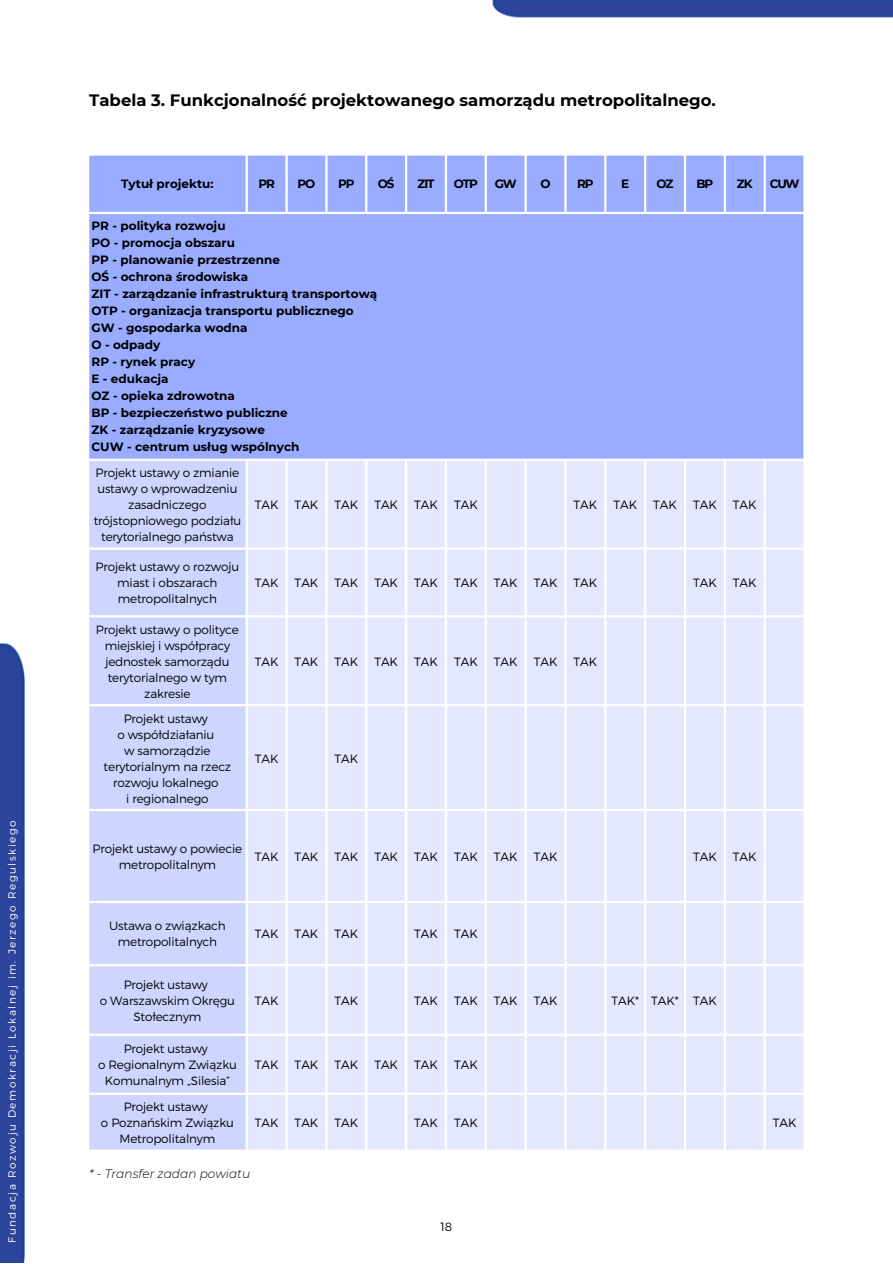
<style>
.page{position:relative;width:893px;height:1264px;background:#fff}
.page>*{position:absolute;margin:0;border:0;box-sizing:border-box;transform-origin:0 0}
.t1{font:700 16.5px "Montserrat";color:#000}
.t2{font:italic 300 12.15px "Montserrat";color:#000}
.t3{font:300 12px/16px "Montserrat";letter-spacing:-.015em;color:#000;text-align:center}
.t4{font:700 12px/17px "Montserrat";color:#000}
.t5{font:300 10.5px "Montserrat";letter-spacing:.15em;color:#fff}
</style>
<div class="page">
<div style="left:89px;top:156px;width:714px;height:302px;background:#99acff"></div>
<svg style="left:89px;top:461px;width:156px;height:688px;background:#d0d8ff"></svg>
<div style="left:248px;top:461px;width:555px;height:688px;background:#e3e8ff"></div>
<img style="left:0;top:643px;width:25px;height:619px">
<img style="left:492px;top:0;width:400px;height:18px">
<p class="t5" style="left:5px;top:1191px;width:424px;rotate:-90deg">Fundacja Rozwoju Demokr cji Lokalnej im. Jerzego Regulskiego</p>
<p class="t5" style="left:5px;top:1242px;width:424px;rotate:-90deg">Fundacja Rozwoju Demokracji Lokalnej im. Jerzego Regulskiego</p>
<h1 class="t1" style="left:89px;top:90px;width:628px">Tabela 3. Funkcjonalność projektowanego samorządu metropolitalnego.</h1>
<p class="t4" style="left:121px;top:175px;width:94px">Tytuł projektu:</p>
<p class="t4" style="left:258px;top:175px;width:18px">PR</p>
<p class="t4" style="left:297px;top:175px;width:19px">PO</p>
<p class="t4" style="left:338px;top:175px;width:18px">PP</p>
<p class="t4" style="left:378px;top:175px;width:18px">OŚ</p>
<p class="t4" style="left:417px;top:175px;width:18px">ZIT</p>
<p class="t4" style="left:454px;top:175px;width:25px">OTP</p>
<p class="t4" style="left:494px;top:175px;width:23px">GW</p>
<p class="t4" style="left:540px;top:175px;width:12px">O</p>
<p class="t4" style="left:577px;top:175px;width:18px">RP</p>
<p class="t4" style="left:621px;top:175px;width:10px">E</p>
<p class="t4" style="left:656px;top:175px;width:18px">OZ</p>
<p class="t4" style="left:696px;top:175px;width:18px">BP</p>
<p class="t4" style="left:736px;top:175px;width:17px">ZK</p>
<p class="t4" style="left:769px;top:175px;width:31px">CUW</p>
<p class="t4" style="left:91px;top:217px;width:287px">PR - polityka rozwoju<br>PO - promocja obszaru<br>PP - planowanie przestrzenne<br>OŚ - ochrona środowiska<br>ZIT - zarządzanie infrastrukturą transportową<br>OTP - organizacja transportu publicznego<br>GW - gospodarka wodna<br>O - odpady<br>RP - rynek pracy<br>E - edukacja<br>OZ - opieka zdrowotna<br>BP - bezpieczeństwo publiczne<br>ZK - zarządzanie kryzysowe<br>CUW - centrum usług wspólnych</p>
<p class="t3" style="left:94px;top:464px;width:149px">Projekt ustawy o zmianie ustawy o wprowadzeniu zasadniczego trójstopniowego podziału terytorialnego państwa</p>
<p class="t3" style="left:255px;top:496px;width:25px">TAK</p>
<p class="t3" style="left:294px;top:496px;width:25px">TAK</p>
<p class="t3" style="left:334px;top:496px;width:25px">TAK</p>
<p class="t3" style="left:374px;top:496px;width:25px">TAK</p>
<p class="t3" style="left:414px;top:496px;width:25px">TAK</p>
<p class="t3" style="left:454px;top:496px;width:25px">TAK</p>
<p class="t3" style="left:573px;top:496px;width:25px">TAK</p>
<p class="t3" style="left:613px;top:496px;width:25px">TAK</p>
<p class="t3" style="left:653px;top:496px;width:25px">TAK</p>
<p class="t3" style="left:693px;top:496px;width:25px">TAK</p>
<p class="t3" style="left:733px;top:496px;width:25px">TAK</p>
<p class="t3" style="left:96px;top:558px;width:145px">Projekt ustawy o rozwoju miast i obszarach metropolitalnych</p>
<p class="t3" style="left:96px;top:620px;width:144px">Projekt ustawy o polityce miejskiej i współpracy jednostek samorządu terytorialnego w tym zakresie</p>
<p class="t3" style="left:104px;top:709px;width:129px">Projekt ustawy<br>o współdziałaniu<br>w samorządzie terytorialnym na rzecz rozwoju lokalnego<br>i regionalnego</p>
<p class="t3" style="left:255px;top:574px;width:25px">TAK</p>
<p class="t3" style="left:294px;top:574px;width:25px">TAK</p>
<p class="t3" style="left:334px;top:574px;width:25px">TAK</p>
<p class="t3" style="left:374px;top:574px;width:25px">TAK</p>
<p class="t3" style="left:414px;top:574px;width:25px">TAK</p>
<p class="t3" style="left:454px;top:574px;width:25px">TAK</p>
<p class="t3" style="left:494px;top:574px;width:25px">TAK</p>
<p class="t3" style="left:533px;top:574px;width:25px">TAK</p>
<p class="t3" style="left:573px;top:574px;width:25px">TAK</p>
<p class="t3" style="left:693px;top:574px;width:25px">TAK</p>
<p class="t3" style="left:733px;top:574px;width:25px">TAK</p>
<p class="t3" style="left:255px;top:652px;width:25px">TAK</p>
<p class="t3" style="left:294px;top:652px;width:25px">TAK</p>
<p class="t3" style="left:334px;top:652px;width:25px">TAK</p>
<p class="t3" style="left:374px;top:652px;width:25px">TAK</p>
<p class="t3" style="left:414px;top:652px;width:25px">TAK</p>
<p class="t3" style="left:454px;top:652px;width:25px">TAK</p>
<p class="t3" style="left:494px;top:652px;width:25px">TAK</p>
<p class="t3" style="left:533px;top:652px;width:25px">TAK</p>
<p class="t3" style="left:573px;top:652px;width:25px">TAK</p>
<p class="t3" style="left:255px;top:749px;width:25px">TAK</p>
<p class="t3" style="left:334px;top:749px;width:25px">TAK</p>
<p class="t3" style="left:93px;top:840px;width:151px">Projekt ustawy o powiecie metropolitalnym</p>
<p class="t3" style="left:255px;top:848px;width:25px">TAK</p>
<p class="t3" style="left:294px;top:848px;width:25px">TAK</p>
<p class="t3" style="left:334px;top:848px;width:25px">TAK</p>
<p class="t3" style="left:374px;top:848px;width:25px">TAK</p>
<p class="t3" style="left:414px;top:848px;width:25px">TAK</p>
<p class="t3" style="left:454px;top:848px;width:25px">TAK</p>
<p class="t3" style="left:494px;top:848px;width:25px">TAK</p>
<p class="t3" style="left:533px;top:848px;width:25px">TAK</p>
<p class="t3" style="left:693px;top:848px;width:25px">TAK</p>
<p class="t3" style="left:733px;top:848px;width:25px">TAK</p>
<p class="t3" style="left:109px;top:917px;width:118px">Ustawa o związkach metropolitalnych</p>
<p class="t3" style="left:255px;top:925px;width:25px">TAK</p>
<p class="t3" style="left:294px;top:925px;width:25px">TAK</p>
<p class="t3" style="left:334px;top:925px;width:25px">TAK</p>
<p class="t3" style="left:414px;top:925px;width:25px">TAK</p>
<p class="t3" style="left:454px;top:925px;width:25px">TAK</p>
<p class="t3" style="left:100px;top:975px;width:137px">Projekt ustawy<br>o Warszawskim Okręgu<br>Stołecznym</p>
<p class="t3" style="left:255px;top:991px;width:25px">TAK</p>
<p class="t3" style="left:334px;top:991px;width:25px">TAK</p>
<p class="t3" style="left:414px;top:991px;width:25px">TAK</p>
<p class="t3" style="left:454px;top:991px;width:25px">TAK</p>
<p class="t3" style="left:494px;top:991px;width:25px">TAK</p>
<p class="t3" style="left:533px;top:991px;width:25px">TAK</p>
<p class="t3" style="left:611px;top:991px;width:107px">TAK* TAK* TAK</p>
<p class="t3" style="left:98px;top:1040px;width:140px">Projekt ustawy<br>o Regionalnym Związku<br>Komunalnym „Silesia”</p>
<p class="t3" style="left:101px;top:1098px;width:134px">Projekt ustawy<br>o Poznańskim Związku<br>Metropolitalnym</p>
<p class="t3" style="left:255px;top:1056px;width:25px">TAK</p>
<p class="t3" style="left:294px;top:1056px;width:25px">TAK</p>
<p class="t3" style="left:334px;top:1056px;width:25px">TAK</p>
<p class="t3" style="left:374px;top:1056px;width:25px">TAK</p>
<p class="t3" style="left:414px;top:1056px;width:25px">TAK</p>
<p class="t3" style="left:454px;top:1056px;width:25px">TAK</p>
<p class="t3" style="left:255px;top:1114px;width:25px">TAK</p>
<p class="t3" style="left:294px;top:1114px;width:25px">TAK</p>
<p class="t3" style="left:334px;top:1114px;width:25px">TAK</p>
<p class="t3" style="left:414px;top:1114px;width:25px">TAK</p>
<p class="t3" style="left:454px;top:1114px;width:25px">TAK</p>
<p class="t3" style="left:772px;top:1114px;width:25px">TAK</p>
<p class="t2" style="left:89px;top:1165px;width:162px">* - Transfer zadan powiatu</p>
<p class="t3" style="left:440px;top:1217px;width:13px">18</p>
</div>
